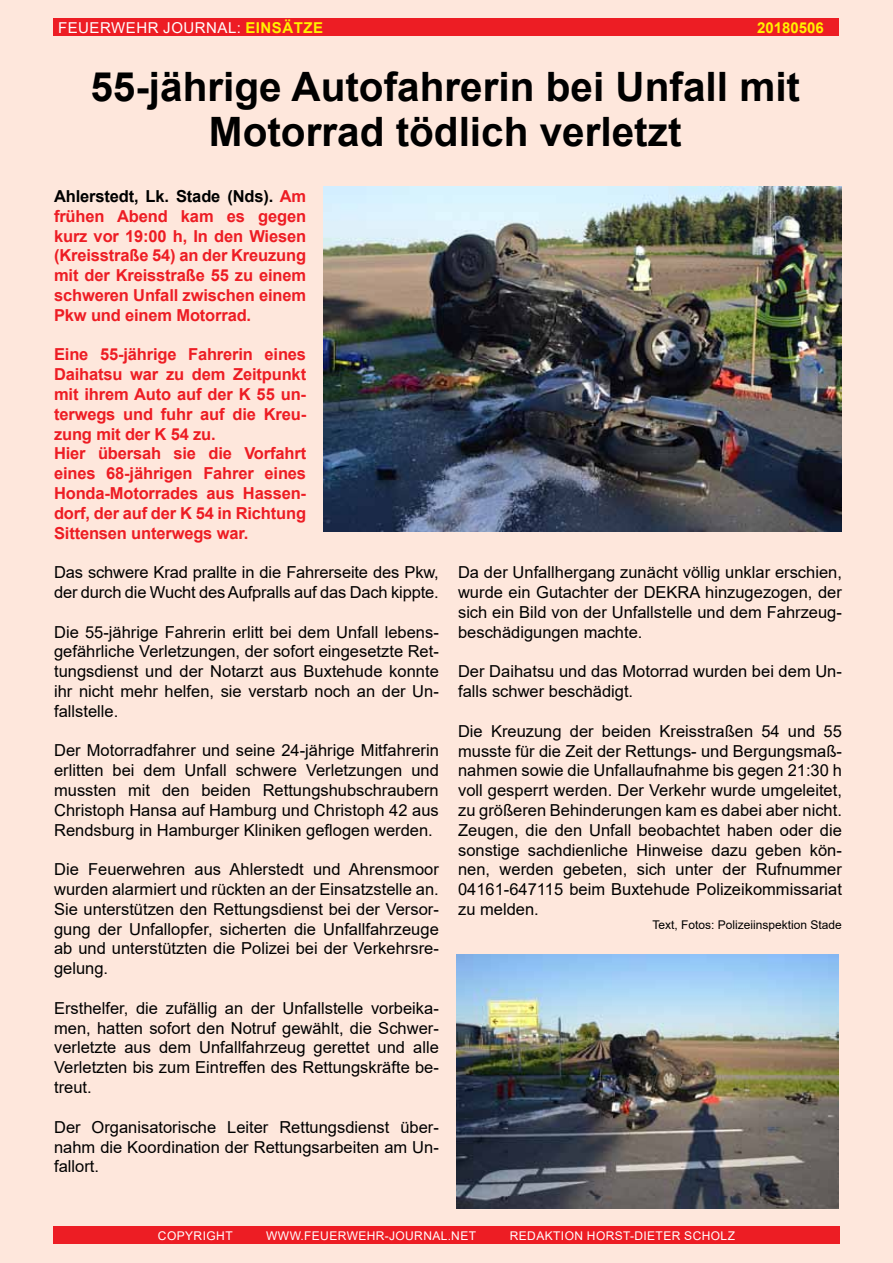
<style>
.page{position:relative;width:893px;height:1263px;background:#fee7dc}
.page>*{position:absolute;margin:0;border:0;box-sizing:border-box;transform-origin:0 0}
.t1{font:700 40.5px/45px "Arial";color:#000;text-align:center}
.t2{font:16.5px/19.8px "Arial";color:#000;text-align:justify}
.t3{font:700 16.5px/19.8px "Arial";letter-spacing:-.01em;color:#ed1d24;text-align:justify}
.t4{font:15px "Arial";letter-spacing:.035em;color:#fff}
.t5{font:700 15px "Arial";color:#fff200}
.t6{font:12px "Arial";letter-spacing:.035em;color:#fff}
.t7{font:12px "Arial";color:#000}
.s1{font-weight:700;color:#fff200}
.s2{color:#000}
</style>
<div class="page">
<div style="left:53px;top:1226px;width:787px;height:18px;background:#ed1d24"></div>
<div style="left:54px;top:18px;width:785px;height:18px;background:#ed1d24"></div>
<img style="left:323px;top:187px;width:519px;height:344px">
<img style="left:456px;top:955px;width:382px;height:254px">
<p class="t4" style="left:58px;top:17px;width:265px">Feuerwehr Journal: <span class="s1">Einsätze</span></p>
<p class="t5" style="left:757px;top:17px;width:68px">20180506</p>
<h1 class="t1" style="left:90px;top:65px;width:711px">55-jährige Autofahrerin bei Unfall mit<br>Motorrad tödlich verletzt</h1>
<p class="t3" style="left:54px;top:186px;width:254px"><span class="s2">Ahlerstedt, Lk. Stade (Nds).</span> Am frühen Abend kam es gegen kurz vor 19:00 h, In den Wiesen (Kreisstraße 54) an der Kreuzung mit der Kreisstraße 55 zu einem schweren Unfall zwischen einem Pkw und einem Motorrad.</p>
<p class="t3" style="left:54px;top:345px;width:254px;text-align:left">Eine 55-jährige Fahrerin eines<br>Daihatsu war zu dem Zeitpunkt mit ihrem Auto auf der K 55 un&shy;terwegs und fuhr auf die Kreu&shy;zung mit der K 54 zu.<br>Hier übersah sie die Vorfahrt eines 68-jährigen Fahrer eines<br>Honda-Motorrades aus Hassen&shy;dorf, der auf der K 54 in Richtung<br>Sittensen unterwegs war.</p>
<p class="t2" style="left:54px;top:562px;width:386px">Das schwere Krad prallte in die Fahrerseite des Pkw, der durch die Wucht des Aufpralls auf das Dach kippte.</p>
<p class="t2" style="left:54px;top:622px;width:386px">Die 55-jährige Fahrerin erlitt bei dem U nfall lebens&shy;gefährliche Verletzungen, der sofort eingesetzte Ret&shy;tungsdienst und der Notarzt aus Buxtehude konnte ihr nicht mehr helfen, sie verstarb noch an der U n&shy;fallstelle.</p>
<p class="t2" style="left:54px;top:741px;width:386px">Der Motorradfahrer und seine 24-jährige Mitfahrerin erlitten bei dem U nfall schwere Verletzungen und mussten mit den beiden Rettungshubschraubern Christoph Hansa auf Hamburg und Christoph 42 aus Rendsburg in Hamburger Kliniken geflogen werden.</p>
<p class="t2" style="left:54px;top:859px;width:386px">Die Feuerwehren aus Ahlerstedt und Ahrensmoor wurden alarmiert und rückten an der Einsatzstelle an.<br>Sie unterstützen den Rettungsdienst bei der Versor&shy;gung der U nfallopfer, sicherten die U nfallfahrzeuge ab und unterstützten die Polizei bei der Verkehrsre&shy;gelung.</p>
<p class="t2" style="left:54px;top:998px;width:386px">Ersthelfer, die zufällig an der U nfallstelle vorbeika&shy;men, hatten sofort den Notruf gewählt, die Schwer&shy;verletzte aus dem U nfallfahrzeug gerettet und alle Verletzten bis zum Eintreffen des Rettungskräfte be&shy;treut.</p>
<p class="t2" style="left:54px;top:1117px;width:386px">Der Organisatorische Leiter Rettungsdienst über&shy;nahm die Koordination der Rettungsarbeiten am U n&shy;fallort.</p>
<p class="t2" style="left:458px;top:562px;width:385px">Da der U nfallhergang zunächt völlig unklar erschien, wurde ein Gutachter der DEKRA</p>
<p class="t2" style="left:458px;top:582px;width:386px;text-indent:247px">hinzugezogen, der sich ein Bild von der U nfallstelle und dem Fahrzeug&shy;beschädigungen machte.</p>
<p class="t2" style="left:458px;top:661px;width:385px">Der Daihatsu und das Motorrad wurden bei dem U n&shy;falls schwer beschädigt.</p>
<p class="t2" style="left:458px;top:721px;width:386px">Die Kreuzung der beiden Kreisstraßen 54 und 55 musste für die Zeit der Rettungs- und Bergungsmaß&shy;nahmen sowie die U nfallaufnahme bis gegen 21:30 h voll gesperrt werden. Der Verkehr wurde umgeleitet, zu größeren Behinderungen kam es dabei aber nicht.<br>Zeugen, die den U nfall beobachtet haben oder die sonstige sachdienliche H inweise dazu geben kön&shy;nen, werden gebeten, sich unter der Rufnummer 04161-647115 beim Buxtehude Polizeikommissariat zu melden.</p>
<p class="t7" style="left:652px;top:917px;width:191px">Text, Fotos: Polizeiinspektion Stade</p>
<p class="t6" style="left:158px;top:1227px;width:76px">Copyright</p>
<p class="t6" style="left:266px;top:1227px;width:211px">www.feuerwehr-journal.net</p>
<p class="t6" style="left:510px;top:1227px;width:227px">Redaktion Horst-Dieter Scholz</p>
</div>
